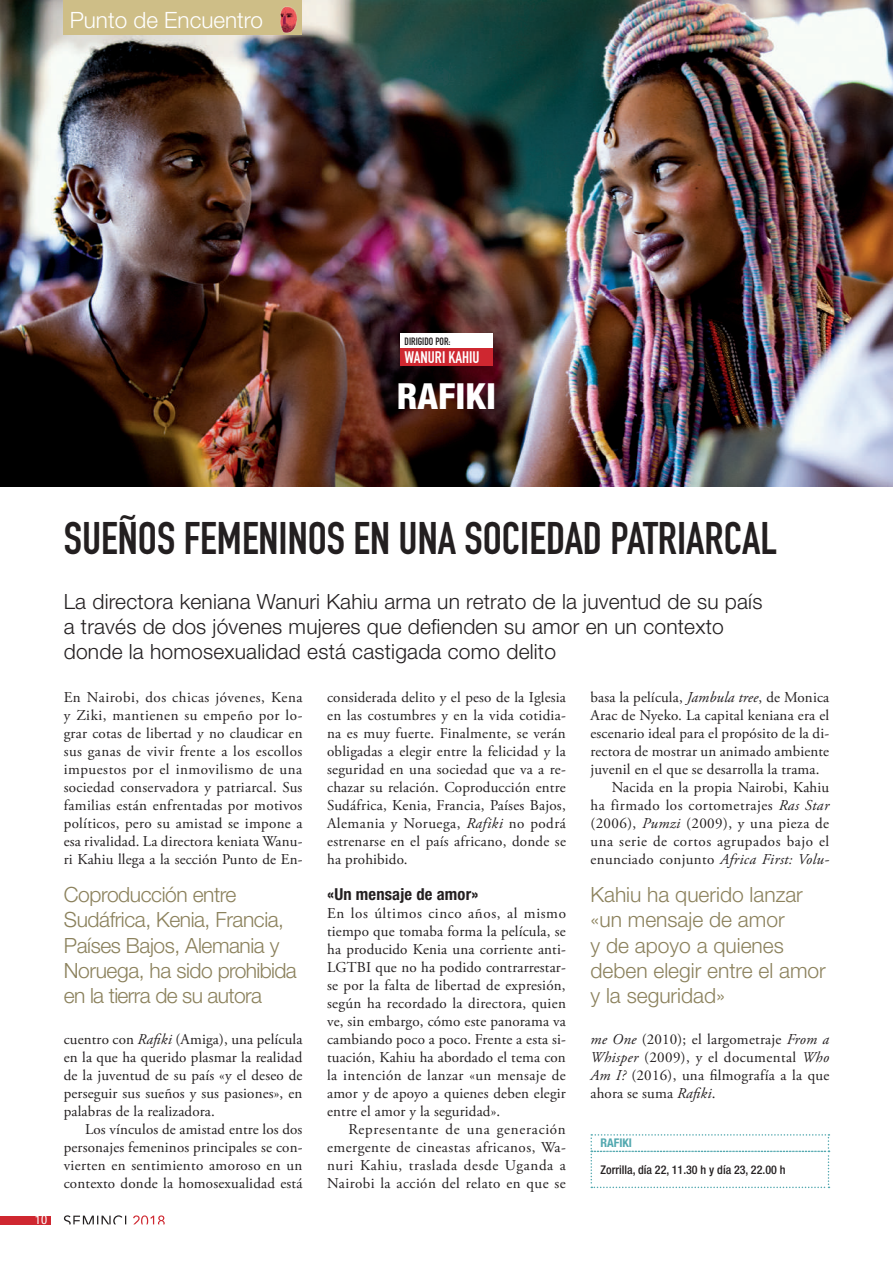
<style>
.page{position:relative;width:893px;height:1263px;background:#fff}
.page>*{position:absolute;margin:0;border:0;box-sizing:border-box;transform-origin:0 0}
.t1{font:45px "DIN Engschrift Std";color:#231f20}
.t2{font:800 condensed 36px "Helvetica Neue LT Std";color:#fff}
.t3{font:300 22.5px "Helvetica Neue LT Std";color:#fff}
.t4{font:300 21px/25.2px "Helvetica Neue LT Std";letter-spacing:.01em;color:#231f20}
.t5{font:300 21px/25.2px "Helvetica Neue LT Std";letter-spacing:-.02em;color:#8b815c}
.t6{font:300 21px/25.2px "Helvetica Neue LT Std";color:#8b815c}
.t7{font:700 condensed 16.5px "Helvetica Neue LT Std";letter-spacing:.01em;color:#231f20}
.t8{font:16.5px "DIN Engschrift Std";color:#fff}
.t9{font:15px/18px "Adobe Garamond Pro";letter-spacing:.01em;color:#231f20;text-align:justify}
.t10{font:15px "Adobe Garamond Pro";letter-spacing:.035em;color:#231f20}
.t11{font:15px "Adobe Garamond Pro";letter-spacing:.03em;color:#231f20}
.t12{font:condensed 12.75px "Helvetica Neue LT Std";color:#fff}
.t13{font:500 condensed 12px "Helvetica Neue LT Std";color:#231f20}
.t14{font:700 condensed 12px "Helvetica Neue LT Std";color:#52a8af}
.t15{font:10.5px "DIN Engschrift Std";color:#231f20}
.s1{font-style:italic}
</style>
<div class="page">
<div style="left:0;top:1215px;width:50px;height:9px;background:#cf2730"></div>
<svg style="left:133px;top:1215px;width:32px;height:9px"></svg>
<svg style="left:64px;top:1215px;width:62px;height:9px"></svg>
<img style="left:0;top:0;width:893px;height:486px">
<svg style="left:590px;top:1134px;width:239px;height:54px"></svg>
<div style="left:400px;top:334px;width:93px;height:14px;background:#fff"></div>
<div style="left:400px;top:348px;width:93px;height:18px;background:#cf2730"></div>
<div style="left:63px;top:0;width:239px;height:35px;background:#cebe87"></div>
<img style="left:274px;top:6px;width:28px;height:31px">
<h3 class="t3" style="left:70px;top:6px;width:195px">Punto de Encuentro</h3>
<p class="t15" style="left:405px;top:335px;width:47px">DIRIGIDO POR:</p>
<p class="t8" style="left:405px;top:348px;width:76px">WANURI KAHIU</p>
<h2 class="t2" style="left:397px;top:374px;width:101px">RAFIKI</h2>
<p class="t12" style="left:35px;top:1212px;width:14px">10</p>
<h1 class="t1" style="left:64px;top:512px;width:715px">SUEÑOS FEMENINOS EN UNA SOCIEDAD PATRIARCAL</h1>
<h3 class="t4" style="left:64px;top:588px;width:700px">La directora keniana Wanuri Kahiu arma un retrato de la juventud de su país a través de dos jóvenes mujeres que defienden su amor en un contexto donde la homosexualidad está castigada como delito</h3>
<p class="t9" style="left:590px;top:689px;width:240px">basa la película, <span class="s1">Jambula tree</span>, de Monica</p>
<p class="t9" style="left:590px;top:707px;width:240px">Arac de Nyeko. La capital keniana era el</p>
<p class="t9" style="left:590px;top:725px;width:240px">escenario ideal para el propósito de la di-</p>
<p class="t9" style="left:590px;top:743px;width:240px">rectora de mostrar un animado ambiente</p>
<p class="t9" style="left:590px;top:761px;width:230px">juvenil en el que se desarrolla la trama.</p>
<p class="t9" style="left:612px;top:779px;width:219px">Nacida en la propia Nairobi, Kahiu</p>
<p class="t10" style="left:590px;top:796px;width:240px">ha firmado los cortometrajes <span class="s1">Ras Star</span></p>
<p class="t11" style="left:590px;top:814px;width:240px">(2006), <span class="s1">Pumzi</span> (2009), y una pieza de</p>
<p class="t10" style="left:590px;top:832px;width:240px">una serie de cortos agrupados bajo el</p>
<p class="t9" style="left:590px;top:851px;width:240px">enunciado conjunto <span class="s1">Africa First: Volu-</span></p>
<p class="t9" style="left:64px;top:689px;width:240px">En Nairobi, dos chicas jóvenes, Kena y Ziki, mantienen su empeño por lo&shy;grar cotas de libertad y no claudicar en sus ganas de vivir frente a los escollos impuestos por el inmovilismo de una sociedad conservadora y patriarcal. Sus familias están enfrentadas por motivos políticos, pero su amistad se impone a esa rivalidad. La directora keniata Wanu&shy;ri Kahiu llega a la sección Punto de En-</p>
<p class="t9" style="left:327px;top:689px;width:240px">considerada delito y el peso de la Iglesia en las costumbres y en la vida cotidia&shy;na es muy fuerte. Finalmente, se verán obligadas a elegir entre la felicidad y la seguridad en una sociedad que va a re&shy;chazar su relación. Coproducción entre Sudáfrica, Kenia, Francia, Países Bajos, Alemania y Noruega, <span class="s1">Rafiki</span> no podrá estrenarse en el país africano, donde se ha prohibido.</p>
<p class="t7" style="left:327px;top:884px;width:153px">«Un mensaje de amor»</p>
<p class="t9" style="left:327px;top:905px;width:240px">En los últimos cinco años, al mismo tiempo que tomaba forma la película, se ha producido Kenia una corriente anti-LGTBI que no ha podido contrarrestar&shy;se por la falta de libertad de expresión, según ha recordado la directora, quien ve, sin embargo, cómo este panorama va cambiando poco a poco. Frente a esta si&shy;tuación, Kahiu ha abordado el tema con la intención de lanzar «un mensaje de amor y de apoyo a quienes deben elegir entre el amor y la seguridad».</p>
<p class="t9" style="left:327px;top:1121px;width:240px;text-indent:21px">Representante de una generación emergente de cineastas africanos, Wa&shy;nuri Kahiu, traslada desde Uganda a Nairobi la acción del relato en que se</p>
<h3 class="t5" style="left:64px;top:882px;width:234px">Coproducción entre<br>Sudáfrica, Kenia, Francia,<br>Países Bajos, Alemania y<br>Noruega, ha sido prohibida en la tierra de su autora</h3>
<h3 class="t6" style="left:590px;top:882px;width:237px">Kahiu ha querido lanzar «un mensaje de amor<br>y de apoyo a quienes deben elegir entre el amor y la seguridad»</h3>
<p class="t9" style="left:64px;top:1031px;width:240px">cuentro con <span class="s1">Rafiki</span> (Amiga), una película en la que ha querido plasmar la realidad de la juventud de su país «y el deseo de perseguir sus sueños y sus pasiones», en palabras de la realizadora.</p>
<p class="t9" style="left:64px;top:1121px;width:240px;text-indent:21px">Los vínculos de amistad entre los dos personajes femeninos principales se con&shy;vierten en sentimiento amoroso en un contexto donde la homosexualidad está</p>
<p class="t9" style="left:590px;top:1031px;width:240px"><span class="s1">me One</span> (2010); el largometraje <span class="s1">From a Whisper</span> (2009), y el documental <span class="s1">Who Am I?</span> (2016), una filmografía a la que ahora se suma <span class="s1">Rafiki</span>.</p>
<p class="t14" style="left:600px;top:1136px;width:33px">RAFIKI</p>
<p class="t13" style="left:601px;top:1162px;width:186px">Zorrilla, día 22, 11.30 h y día 23, 22.00 h</p>
</div>
